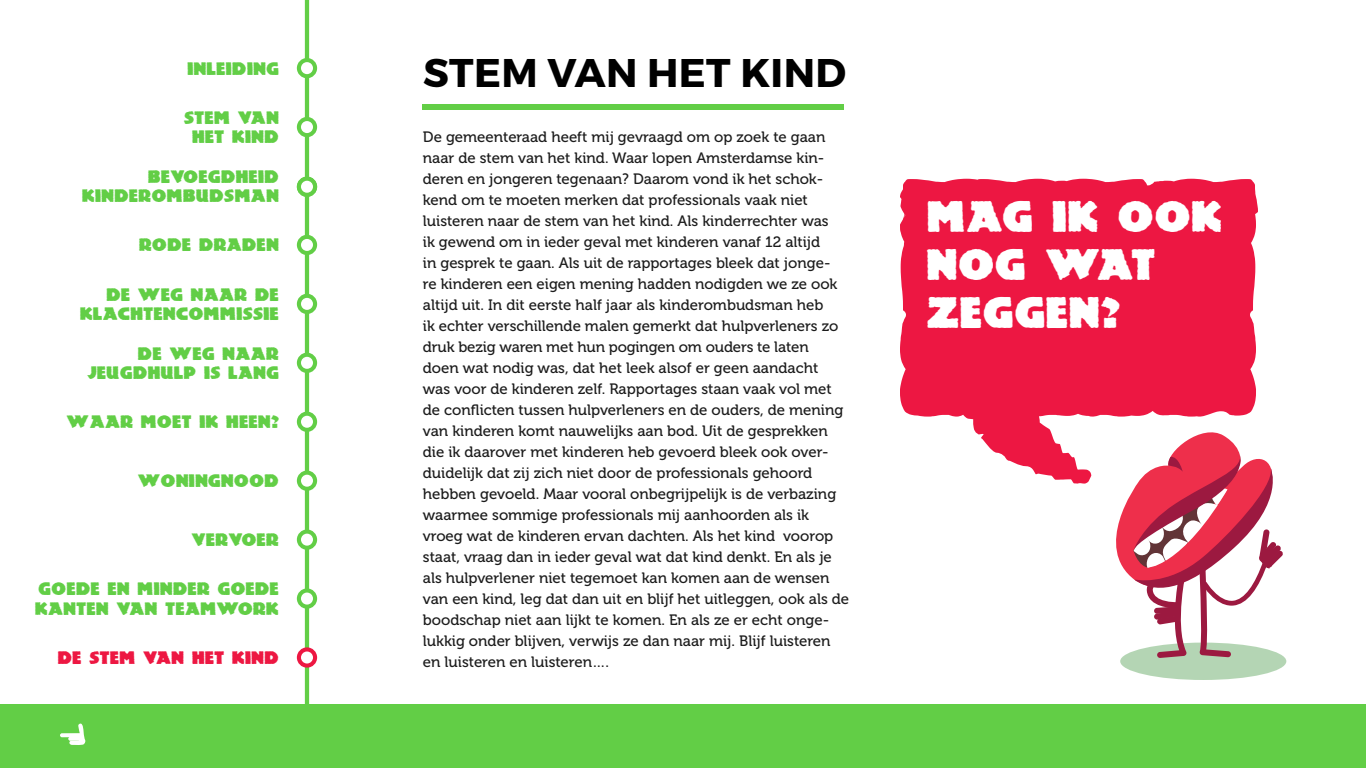
<style>
.page{position:relative;width:1366px;height:768px;background:#fff}
.page>*{position:absolute;margin:0;border:0;box-sizing:border-box;transform-origin:0 0}
.t1{font:700 40px "Montserrat";letter-spacing:.01em;color:#000}
.t2{font:39px/48px "Lemiesz";color:#fff}
.t3{font:16px/19.2px "Lemiesz";color:#62ce46;text-align:right}
.t4{font:16px "Lemiesz";color:#ed1742}
.t5{font:15px/21px "Museo 500";color:#1c1c1c}
</style>
<div class="page">
<svg style="left:900px;top:179px;width:358px;height:305px;background:#ef3258"></svg>
<div style="left:1120px;top:643px;width:166px;height:37px;background:#b4d5b4;border-radius:50%"></div>
<svg style="left:1091px;top:423px;width:194px;height:235px"></svg>
<div style="left:423px;top:104px;width:421px;height:6px;background:#62ce46"></div>
<div style="left:0;top:704px;width:1366px;height:64px;background:#62ce46"></div>
<hr style="left:305px;top:0;width:4px;height:768px;background:#62ce46">
<svg style="left:297px;top:647px;width:20px;height:21px"></svg>
<div style="left:301px;top:652px;width:12px;height:12px;background:#fff;border-radius:50%"></div>
<svg style="left:297px;top:588px;width:20px;height:21px"></svg>
<div style="left:301px;top:593px;width:12px;height:12px;background:#fff;border-radius:50%"></div>
<svg style="left:297px;top:530px;width:20px;height:20px"></svg>
<div style="left:301px;top:534px;width:12px;height:12px;background:#fff;border-radius:50%"></div>
<svg style="left:297px;top:471px;width:20px;height:20px"></svg>
<div style="left:301px;top:475px;width:12px;height:12px;background:#fff;border-radius:50%"></div>
<svg style="left:297px;top:412px;width:20px;height:20px"></svg>
<div style="left:301px;top:416px;width:12px;height:12px;background:#fff;border-radius:50%"></div>
<svg style="left:297px;top:353px;width:20px;height:20px"></svg>
<div style="left:301px;top:357px;width:12px;height:12px;background:#fff;border-radius:50%"></div>
<div style="left:297px;top:294px;width:20px;height:20px;background:#62ce46;border-radius:50%"></div>
<div style="left:301px;top:298px;width:12px;height:12px;background:#fff;border-radius:50%"></div>
<div style="left:297px;top:235px;width:20px;height:20px;background:#62ce46;border-radius:50%"></div>
<div style="left:301px;top:239px;width:12px;height:12px;background:#fff;border-radius:50%"></div>
<div style="left:297px;top:117px;width:20px;height:20px;background:#62ce46;border-radius:50%"></div>
<div style="left:301px;top:121px;width:12px;height:12px;background:#fff;border-radius:50%"></div>
<div style="left:297px;top:58px;width:20px;height:20px;background:#62ce46;border-radius:50%"></div>
<div style="left:301px;top:62px;width:12px;height:12px;background:#fff;border-radius:50%"></div>
<div style="left:297px;top:177px;width:20px;height:20px;background:#62ce46;border-radius:50%"></div>
<div style="left:301px;top:181px;width:12px;height:12px;background:#fff;border-radius:50%"></div>
<svg style="left:60px;top:733px;width:23px;height:4px"></svg>
<svg style="left:68px;top:724px;width:18px;height:21px"></svg>
<p class="t3" style="left:187px;top:59px;width:93px">INLEIDING</p>
<h1 class="t1" style="left:423px;top:48px;width:425px">STEM VAN HET KIND</h1>
<p class="t3" style="left:184px;top:109px;width:97px;text-align:center">STEM VAN<br>HET KIND</p>
<p class="t5" style="left:423px;top:127px;width:428px">De gemeenteraad heeft mij gevraagd om op zoek te gaan naar de stem van het kind. Waar lopen Amsterdamse kin&shy;deren en jongeren tegenaan? Daarom vond ik het schok&shy;kend om te moeten merken dat professionals vaak niet luisteren naar de stem van het kind. Als kinderrechter was<br>ik gewend om in ieder geval met kinderen vanaf 12 altijd<br>in gesprek te gaan. Als uit de rapportages bleek dat jonge-<br>re kinderen een eigen mening hadden nodigden we ze ook altijd uit. In dit eerste half jaar als kinderombudsman heb<br>ik echter verschillende malen gemerkt dat hulpverleners zo druk bezig waren met hun pogingen om ouders te laten<br>doen wat nodig was, dat het leek alsof er geen aandacht was voor de kinderen zelf. Rapportages staan vaak vol met de conflicten tussen hulpverleners en de ouders, de mening van kinderen komt nauwelijks aan bod. Uit de gesprekken die ik daarover met kinderen heb gevoerd bleek ook over&shy;duidelijk dat zij zich niet door de professionals gehoord hebben gevoeld. Maar vooral onbegrijpelijk is de verbazing waarmee sommige professionals mij aanhoorden als ik vroeg wat de kinderen ervan dachten. Als het kind voorop staat, vraag dan in ieder geval wat dat kind denkt. En als je als hulpverlener niet tegemoet kan komen aan de wensen van een kind, leg dat dan uit en blijf het uitleggen, ook als de boodschap niet aan lijkt te komen. En als ze er echt onge&shy;lukkig onder blijven, verwijs ze dan naar mij. Blijf luisteren</p>
<p class="t3" style="left:82px;top:167px;width:199px">BEVOEGDHEID<br>KINDEROMBUDSMAN</p>
<p class="t3" style="left:139px;top:236px;width:142px">RODE DRADEN</p>
<p class="t3" style="left:80px;top:285px;width:201px">DE WEG NAAR DE<br>KLACHTENCOMMISSIE</p>
<p class="t3" style="left:87px;top:344px;width:193px">DE WEG NAAR<br>JEUGDHULP IS LANG</p>
<p class="t3" style="left:66px;top:413px;width:214px">WAAR MOET IK HEEN?</p>
<p class="t3" style="left:137px;top:472px;width:143px">WONINGNOOD</p>
<p class="t3" style="left:191px;top:531px;width:89px">VERVOER</p>
<p class="t3" style="left:35px;top:580px;width:246px;text-align:left">GOEDE EN MINDER GOEDE<br>KANTEN VAN TEAMWORK</p>
<p class="t4" style="left:58px;top:651px;width:223px">DE STEM VAN HET KIND</p>
<p class="t5" style="left:423px;top:652px;width:188px">en luisteren en luisteren….</p>
<h2 class="t2" style="left:926px;top:194px;width:298px">MAG IK OOK<br>NOG WAT<br>ZEGGEN?</h2>
</div>
